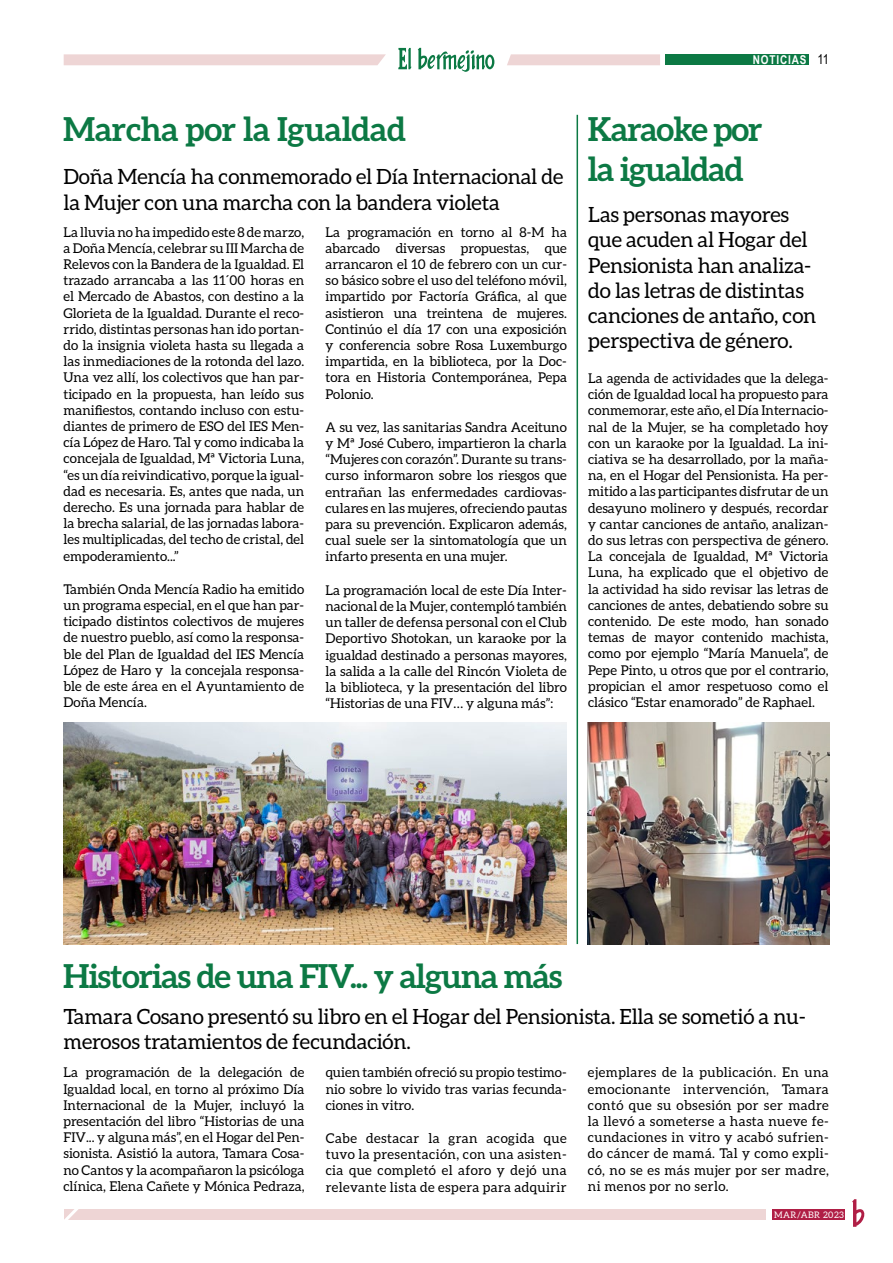
<style>
.page{position:relative;width:893px;height:1263px;background:#fff}
.page>*{position:absolute;margin:0;border:0;box-sizing:border-box;transform-origin:0 0}
.t1{font:700 33px/39.6px "Aleo";letter-spacing:-.03em;color:#0c7944}
.t2{font:700 33px "Aleo";letter-spacing:-.01em;color:#0c7944}
.t3{font:21px/25.2px "Aleo";letter-spacing:-.01em;color:#000}
.t4{font:13.5px/16.2px "Aleo";color:#000;text-align:justify}
.t5{font:13.5px "Arial Narrow";color:#000}
.t6{font:700 12.15px "Arial Narrow";letter-spacing:.07em;color:#fff}
.t7{font:9px "Aleo";letter-spacing:.05em;color:#fff}
</style>
<div class="page">
<div style="left:64px;top:1209px;width:701px;height:11px;background:#eed5d5"></div>
<svg style="left:64px;top:1209px;width:15px;height:11px"></svg>
<svg style="left:852px;top:1199px;width:13px;height:28px"></svg>
<div style="left:772px;top:1209px;width:73px;height:11px;background:#b01e45"></div>
<svg style="left:507px;top:54px;width:153px;height:11px;background:#eed6d6"></svg>
<svg style="left:64px;top:54px;width:322px;height:11px;background:#eed6d6"></svg>
<svg style="left:398px;top:48px;width:14px;height:21px"></svg>
<svg style="left:418px;top:48px;width:76px;height:24px"></svg>
<div style="left:665px;top:54px;width:143px;height:11px;background:#0c7944"></div>
<img style="left:64px;top:722px;width:503px;height:222px">
<img style="left:588px;top:722px;width:241px;height:222px">
<hr style="left:577px;top:115px;width:1px;height:829px;background:#0c7944">
<h1 class="t2" style="left:63px;top:110px;width:344px">Marcha por la Igualdad</h1>
<h2 class="t3" style="left:64px;top:164px;width:501px">Doña Mencía ha conmemorado el Día Internacional de la Mujer con una marcha con la bandera violeta</h2>
<p class="t4" style="left:64px;top:224px;width:242px">La lluvia no ha impedido este 8 de marzo, a Doña Mencía, celebrar su III Marcha de Relevos con la Bandera de la Igualdad. El trazado arrancaba a las 11´00 horas en el Mercado de Abastos, con destino a la Glorieta de la Igualdad. Durante el reco&shy;rrido, distintas personas han ido portan&shy;do la insignia violeta hasta su llegada a las inmediaciones de la rotonda del lazo.<br>Una vez allí, los colectivos que han par&shy;ticipado en la propuesta, han leído sus manifiestos, contando incluso con estu&shy;diantes de primero de ESO del IES Men&shy;cía López de Haro. Tal y como indicaba la concejala de Igualdad, Mª Victoria Luna, “es un día reivindicativo, porque la igual&shy;dad es necesaria. Es, antes que nada, un derecho. Es una jornada para hablar de la brecha salarial, de las jornadas labora&shy;les multiplicadas, del techo de cristal, del empoderamiento...”</p>
<p class="t4" style="left:64px;top:581px;width:242px">También Onda Mencía Radio ha emitido un programa especial, en el que han par&shy;ticipado distintos colectivos de mujeres de nuestro pueblo, así como la responsa&shy;ble del Plan de Igualdad del IES Mencía López de Haro y la concejala responsa&shy;ble de este área en el Ayuntamiento de Doña Mencía.</p>
<p class="t4" style="left:326px;top:224px;width:243px">La programación en torno al 8-M ha abarcado diversas propuestas, que arrancaron el 10 de febrero con un cur&shy;so básico sobre el uso del teléfono móvil, impartido por Factoría Gráfica, al que asistieron una treintena de mujeres.<br>Continúo el día 17 con una exposición y conferencia sobre Rosa Luxemburgo impartida, en la biblioteca, por la Doc&shy;tora en Historia Contemporánea, Pepa Polonio.</p>
<p class="t4" style="left:326px;top:419px;width:243px">A su vez, las sanitarias Sandra Aceituno y Mª José Cubero, impartieron la charla “Mujeres con corazón”. Durante su trans&shy;curso informaron sobre los riesgos que entrañan las enfermedades cardiovas&shy;culares en las mujeres, ofreciendo pautas para su prevención. Explicaron además, cual suele ser la sintomatología que un infarto presenta en una mujer.</p>
<p class="t4" style="left:326px;top:582px;width:243px">La programación local de este Día Inter&shy;nacional de la Mujer, contempló también un taller de defensa personal con el Club Deportivo Shotokan, un karaoke por la igualdad destinado a personas mayores, la salida a la calle del Rincón Violeta de la biblioteca, y la presentación del libro “Historias de una FIV… y alguna más”:</p>
<p class="t6" style="left:753px;top:51px;width:55px">NOTICIAS</p>
<p class="t5" style="left:817px;top:50px;width:13px">11</p>
<h1 class="t1" style="left:588px;top:109px;width:176px">Karaoke por la igualdad</h1>
<h2 class="t3" style="left:588px;top:202px;width:230px">Las personas mayores que acuden al Hogar del<br>Pensionista han analiza&shy;do las letras de distintas canciones de antaño, con perspectiva de género.</h2>
<p class="t4" style="left:588px;top:370px;width:242px">La agenda de actividades que la delega&shy;ción de Igualdad local ha propuesto para conmemorar, este año, el Día Internacio&shy;nal de la Mujer, se ha completado hoy con un karaoke por la Igualdad. La ini&shy;ciativa se ha desarrollado, por la maña&shy;na, en el Hogar del Pensionista. Ha per&shy;mitido a las participantes disfrutar de un desayuno molinero y después, recordar y cantar canciones de antaño, analizan&shy;do sus letras con perspectiva de género.<br>La concejala de Igualdad, Mª Victoria Luna, ha explicado que el objetivo de la actividad ha sido revisar las letras de canciones de antes, debatiendo sobre su contenido. De este modo, han sonado temas de mayor contenido machista, como por ejemplo “María Manuela”, de Pepe Pinto, u otros que por el contrario, propician el amor respetuoso como el clásico “Estar enamorado” de Raphael.</p>
<h1 class="t1" style="left:63px;top:955px;width:501px">Historias de una FIV... y alguna más</h1>
<h2 class="t3" style="left:64px;top:1003px;width:744px">Tamara Cosano presentó su libro en el Hogar del Pensionista. Ella se sometió a nu&shy;merosos tratamientos de fecundación.</h2>
<p class="t4" style="left:64px;top:1064px;width:242px">La programación de la delegación de Igualdad local, en torno al próximo Día Internacional de la Mujer, incluyó la presentación del libro “Historias de una FIV... y alguna más”, en el Hogar del Pen&shy;sionista. Asistió la autora, Tamara Cosa&shy;no Cantos y la acompañaron la psicóloga clínica, Elena Cañete y Mónica Pedraza,</p>
<p class="t4" style="left:326px;top:1064px;width:242px">quien también ofreció su propio testimo&shy;nio sobre lo vivido tras varias fecunda&shy;ciones in vitro.</p>
<p class="t4" style="left:326px;top:1130px;width:242px">Cabe destacar la gran acogida que tuvo la presentación, con una asisten&shy;cia que completó el aforo y dejó una relevante lista de espera para adquirir</p>
<p class="t4" style="left:588px;top:1064px;width:242px">ejemplares de la publicación. En una emocionante intervención, Tamara contó que su obsesión por ser madre la llevó a someterse a hasta nueve fe&shy;cundaciones in vitro y acabó sufrien&shy;do cáncer de mamá. Tal y como expli&shy;có, no se es más mujer por ser madre, ni menos por no serlo.</p>
<p class="t7" style="left:774px;top:1210px;width:71px">MAR/ABR 2023</p>
</div>
